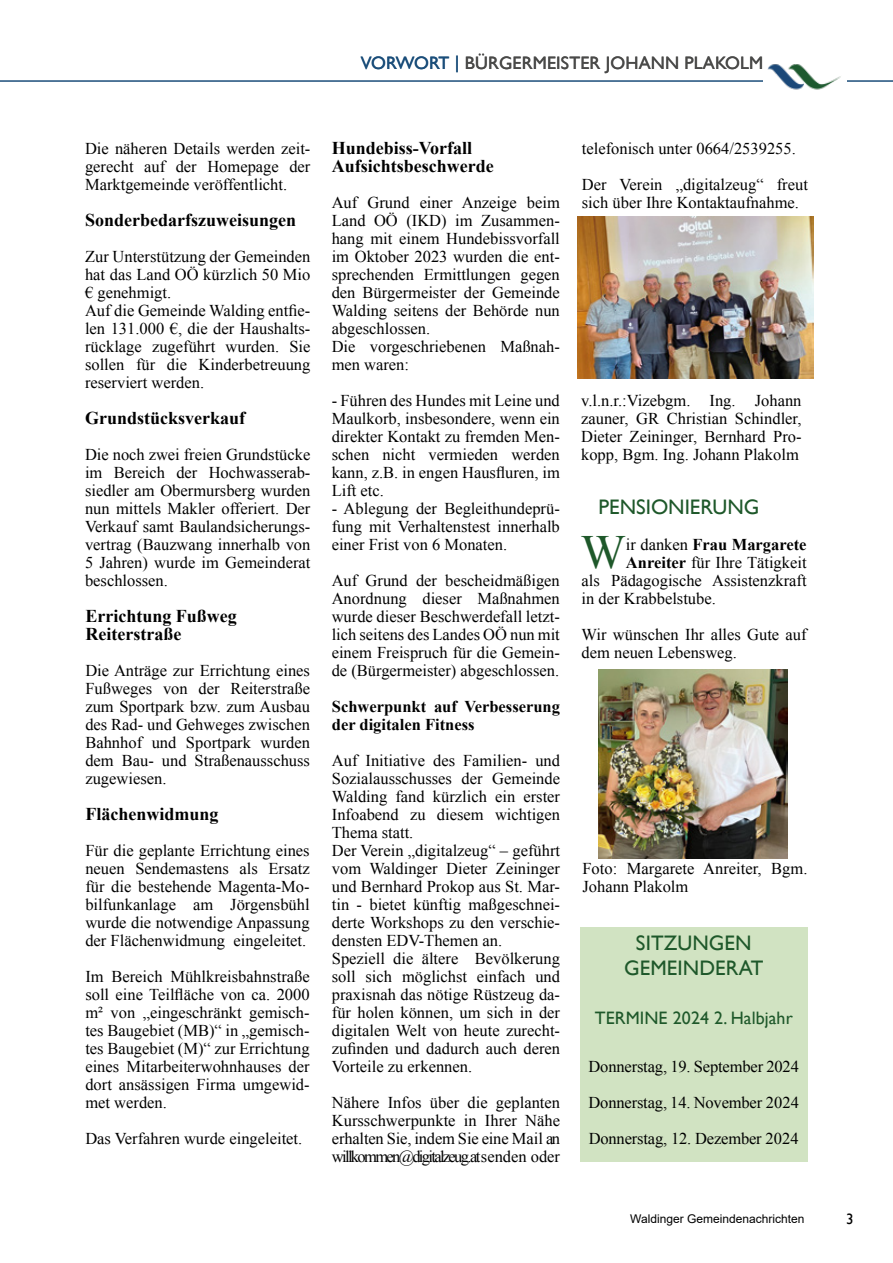
<style>
.page{position:relative;width:893px;height:1263px;background:#fff}
.page>*{position:absolute;margin:0;border:0;box-sizing:border-box;transform-origin:0 0}
.t1{font:47.7px "Times New Roman";color:#1e582a}
.t2{font:21px/25.2px "Gill Sans";letter-spacing:.005em;color:#1e582a;text-align:center}
.t3{font:700 18px/18px "Times New Roman";color:#000}
.t4{font:18px "Gill Sans";letter-spacing:.01em;color:#4a4a49}
.t5{font:18px "Gill Sans";letter-spacing:.005em;color:#1e582a}
.t6{font:16.5px/18px "Times New Roman";color:#000;text-align:justify}
.t7{font:700 16.5px/18px "Times New Roman";color:#000}
.t8{font:15px "Gill Sans";color:#000}
.t9{font:12px "Arial";color:#000}
.s1{color:#1b4e7a}
.s2{font-weight:400}
.s3{font-weight:700}
</style>
<div class="page">
<hr style="left:0;top:80px;width:893px;height:2px;background:#1b4e7a">
<svg style="left:763px;top:64px;width:83px;height:26px"></svg>
<img style="left:577px;top:217px;width:236px;height:162px">
<img style="left:598px;top:669px;width:190px;height:190px">
<div style="left:580px;top:927px;width:227px;height:235px;background:#d1e3c2"></div>
<p class="t4" style="left:361px;top:52px;width:404px"><span class="s1">VORWORT |</span> BÜRGERMEISTER JOHANN PLAKOLM</p>
<p class="t6" style="left:85px;top:139px;width:227px">Die näheren Details werden zeit&shy;gerecht auf der Homepage der Marktgemeinde veröffentlicht.</p>
<p class="t3" style="left:85px;top:210px;width:213px">Sonderbedarfszuweisungen</p>
<p class="t6" style="left:85px;top:247px;width:227px;text-align:left">Zur Unterstützung der Gemeinden hat das Land OÖ kürzlich 50 Mio € genehmigt.<br>Auf die Gemeinde Walding entfie&shy;len 131.000 €, die der Haushalts&shy;rücklage zugeführt wurden. Sie sollen für die Kinderbetreuung reserviert werden.</p>
<p class="t3" style="left:85px;top:408px;width:162px">Grundstücksverkauf</p>
<p class="t6" style="left:85px;top:445px;width:227px">Die noch zwei freien Grundstücke im Bereich der Hochwasserab&shy;siedler am Obermursberg wurden nun mittels Makler offeriert. Der Verkauf samt Baulandsicherungs&shy;vertrag (Bauzwang innerhalb von 5 Jahren) wurde im Gemeinderat beschlossen.</p>
<p class="t3" style="left:85px;top:606px;width:153px">Errichtung Fußweg<br>Reiterstraße</p>
<p class="t6" style="left:85px;top:661px;width:226px">Die Anträge zur Errichtung eines Fußweges von der Reiterstraße zum Sportpark bzw. zum Ausbau des Rad- und Gehweges zwischen Bahnhof und Sportpark wurden dem Bau- und Straßenausschuss zugewiesen.</p>
<p class="t3" style="left:85px;top:804px;width:135px">Flächenwidmung</p>
<p class="t6" style="left:85px;top:841px;width:226px">Für die geplante Errichtung eines neuen Sendemastens als Ersatz für die bestehende Magenta-Mo&shy;bilfunkanlage am Jörgensbühl wurde die notwendige Anpassung der Flächenwidmung eingeleitet.</p>
<p class="t6" style="left:85px;top:967px;width:226px">Im Bereich Mühlkreisbahnstraße soll eine Teilfläche von ca. 2000 m² von „eingeschränkt gemisch&shy;tes Baugebiet (MB)“ in „gemisch&shy;tes Baugebiet (M)“ zur Errichtung eines Mitarbeiterwohnhauses der dort ansässigen Firma umgewid&shy;met werden.</p>
<p class="t6" style="left:85px;top:1129px;width:218px">Das Verfahren wurde eingeleitet.</p>
<p class="t3" style="left:332px;top:138px;width:163px">Hundebiss-Vorfall<br>Aufsichtsbeschwerde</p>
<p class="t6" style="left:332px;top:193px;width:230px;text-align:left">Auf Grund einer Anzeige beim<br>Land OÖ (IKD) im Zusammen&shy;hang mit einem Hundebissvorfall im Oktober 2023 wurden die ent&shy;sprechenden Ermittlungen gegen den Bürgermeister der Gemeinde<br>Walding seitens der Behörde nun abgeschlossen.<br>Die vorgeschriebenen Maßnah&shy;men waren:</p>
<p class="t6" style="left:332px;top:391px;width:230px">- Führen des Hundes mit Leine und Maulkorb, insbesondere, wenn ein direkter Kontakt zu fremden Men&shy;schen nicht vermieden werden kann, z.B. in engen Hausfluren, im Lift etc.</p>
<p class="t6" style="left:332px;top:499px;width:230px">- Ablegung der Begleithundeprü&shy;fung mit Verhaltenstest innerhalb einer Frist von 6 Monaten.</p>
<p class="t6" style="left:332px;top:571px;width:230px">Auf Grund der bescheidmäßigen Anordnung dieser Maßnahmen wurde dieser Beschwerdefall letzt&shy;lich seitens des Landes OÖ nun mit einem Freispruch für die Gemein&shy;de (Bürgermeister) abgeschlossen.</p>
<p class="t7" style="left:332px;top:697px;width:230px">Schwerpunkt auf Verbesserung der digitalen Fitness</p>
<p class="t6" style="left:332px;top:751px;width:230px;text-align:left">Auf Initiative des Familien- und<br>Sozialausschusses der Gemeinde<br>Walding fand kürzlich ein erster<br>Infoabend zu diesem wichtigen<br>Thema statt.<br>Der Verein „digitalzeug“ – geführt vom Waldinger Dieter Zeininger und Bernhard Prokop aus St. Mar&shy;tin - bietet künftig maßgeschnei&shy;derte Workshops zu den verschie&shy;densten EDV-Themen an.<br>Speziell die ältere Bevölkerung soll sich möglichst einfach und praxisnah das nötige Rüstzeug da&shy;für holen können, um sich in der digitalen Welt von heute zurecht&shy;zufinden und dadurch auch deren<br>Vorteile zu erkennen.</p>
<p class="t6" style="left:332px;top:1093px;width:230px">Nähere Infos über die geplanten Kursschwerpunkte in Ihrer Nähe erhalten Sie, indem Sie eine Mail an willkommen@digitalzeug.atsenden oder</p>
<p class="t6" style="left:582px;top:130px;width:228px;line-height:36px">telefonisch unter 0664/2539255.<br>Der Verein „digitalzeug“ freut</p>
<p class="t6" style="left:582px;top:193px;width:219px">sich über Ihre Kontaktaufnahme.</p>
<p class="t6" style="left:581px;top:391px;width:222px">v.l.n.r.:Vizebgm. Ing. Johann zauner, GR Christian Schindler, Dieter Zeininger, Bernhard Pro&shy;kopp, Bgm. Ing. Johann Plakolm</p>
<p class="t2" style="left:598px;top:495px;width:162px">PENSIONIERUNG</p>
<h1 class="t1" style="left:581px;top:520px;width:46px">W</h1>
<p class="t7" style="left:626px;top:535px;width:182px"><span class="s2">ir danken</span> Frau Margarete</p>
<p class="t6" style="left:626px;top:553px;width:182px"><span class="s3">Anreiter</span> für Ihre Tätigkeit</p>
<p class="t6" style="left:582px;top:571px;width:227px">als Pädagogische Assistenzkraft</p>
<p class="t6" style="left:582px;top:589px;width:136px">in der Krabbelstube.</p>
<p class="t6" style="left:582px;top:625px;width:227px">Wir wünschen Ihr alles Gute auf dem neuen Lebensweg.</p>
<p class="t6" style="left:582px;top:859px;width:226px">Foto: Margarete Anreiter, Bgm.<br>Johann Plakolm</p>
<p class="t2" style="left:624px;top:931px;width:141px">SITZUNGEN<br>GEMEINDERAT</p>
<p class="t5" style="left:595px;top:1007px;width:200px">TERMINE 2024 2. Halbjahr</p>
<p class="t6" style="left:589px;top:1048px;width:212px;line-height:36px">Donnerstag, 19. September 2024<br>Donnerstag, 14. November 2024<br>Donnerstag, 12. Dezember 2024</p>
<p class="t9" style="left:630px;top:1210px;width:176px">Waldinger Gemeindenachrichten</p>
<p class="t8" style="left:846px;top:1211px;width:9px">3</p>
</div>
